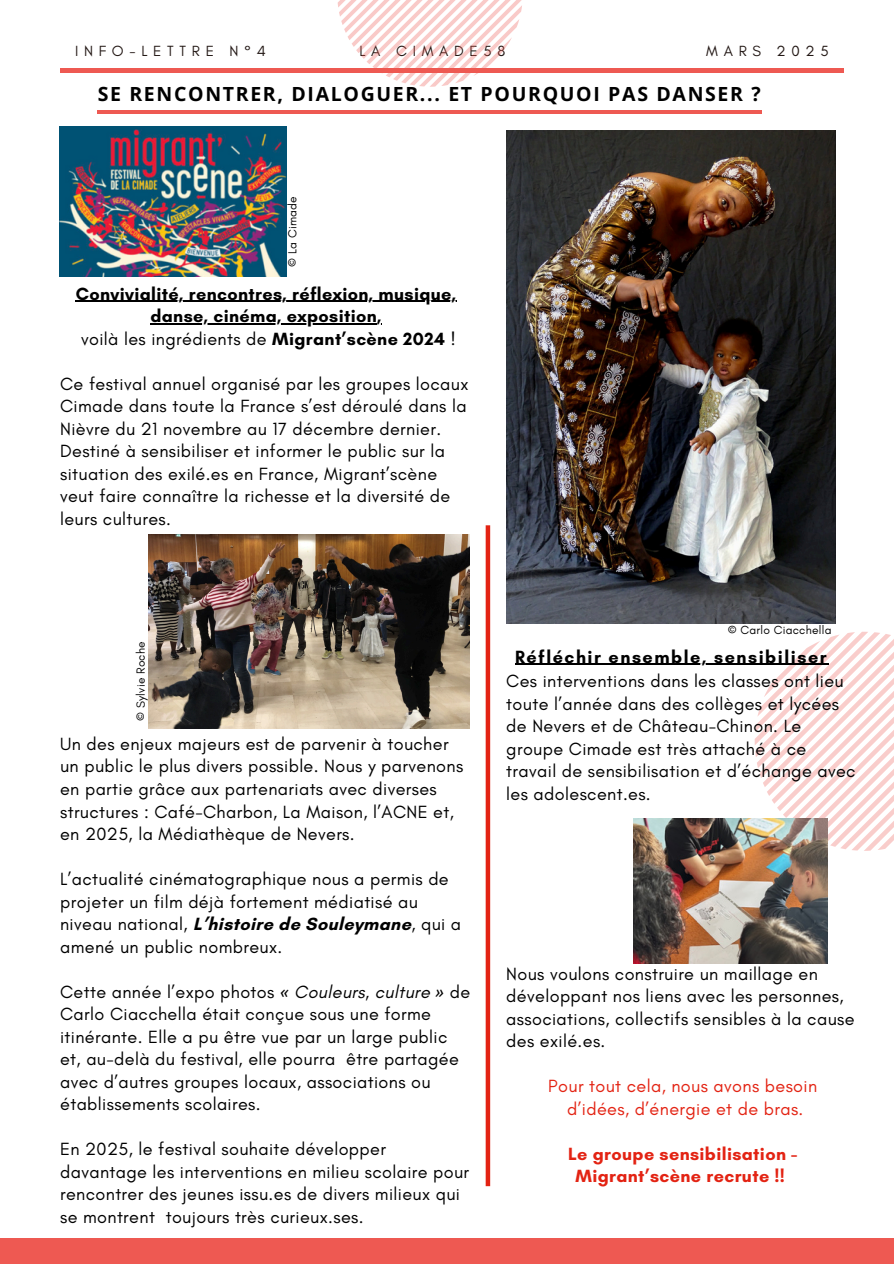
<style>
.page{position:relative;width:894px;height:1264px;background:#fff}
.page>*{position:absolute;margin:0;border:0;box-sizing:border-box;transform-origin:0 0}
.t1{font:700 19.5px "Open Sans";letter-spacing:.085em;color:#000}
.t2{font:18px/22.5px "Glacial Indifference";letter-spacing:.02em;color:#000}
.t3{font:700 18px "Glacial Indifference";letter-spacing:.02em;color:#000}
.t4{font:18px/22.5px "Glacial Indifference";letter-spacing:.02em;color:#e32313;text-align:center}
.t5{font:700 18px/22.5px "Glacial Indifference";letter-spacing:.02em;color:#e32313;text-align:center}
.t6{font:700 18px "Glacial Indifference";letter-spacing:.085em;color:#000}
.t7{font:15px "Glacial Indifference";letter-spacing:.38em;color:#231815}
.t8{font:12px "Glacial Indifference";letter-spacing:.02em;color:#000}
.s1{font-weight:700}
.s2{font-family:"Noto Sans";font-style:italic}
.s3{font-style:italic}
</style>
<div class="page">
<svg style="left:337px;top:0;width:185px;height:87px"></svg>
<div style="left:0;top:1238px;width:893px;height:25px;background:#ee5952"></div>
<svg style="left:754px;top:631px;width:139px;height:219px"></svg>
<div style="left:60px;top:68px;width:783px;height:5px;background:#ee5952"></div>
<img style="left:60px;top:127px;width:226px;height:149px">
<hr style="left:98px;top:110px;width:663px;height:4px;background:#ee5952">
<div style="left:485px;top:525px;width:5px;height:661px;background:#e32313"></div>
<img style="left:148px;top:534px;width:321px;height:194px">
<img style="left:506px;top:130px;width:328px;height:493px">
<img style="left:633px;top:818px;width:194px;height:145px">
<hr style="left:76px;top:301px;width:380px;height:1px;background:#000">
<hr style="left:150px;top:323px;width:227px;height:1px;background:#000">
<hr style="left:515px;top:663px;width:313px;height:2px;background:#000">
<h4 class="t7" style="left:75px;top:42px;width:192px">INFO-LETTRE N°4</h4>
<h4 class="t7" style="left:359px;top:42px;width:147px">LA CIMADE58</h4>
<h4 class="t7" style="left:706px;top:42px;width:124px">MARS 2025</h4>
<h3 class="t1" style="left:98px;top:80px;width:664px">SE RENCONTRER, DIALOGUER... ET POURQUOI PAS DANSER ?</h3>
<h2 class="t8" style="left:285px;top:266px;width:72px;rotate:-90deg">© La Cimade</h2>
<p class="t3" style="left:76px;top:283px;width:382px">Convivialité, rencontres, réflexion, musique,</p>
<h1 class="t3" style="left:150px;top:305px;width:233px">danse, cinéma, exposition,</h1>
<p class="t2" style="left:81px;top:327px;width:376px">voilà les ingrédients de <span class="s1">Migrant’scène 2024</span> !</p>
<p class="t2" style="left:60px;top:372px;width:409px">Ce festival annuel organisé par les groupes locaux<br>Cimade dans toute la France s’est déroulé dans la</p>
<p class="t2" style="left:60px;top:417px;width:391px">Nièvre du 21 novembre au 17 décembre dernier.<br>Destiné à sensibiliser et informer le public sur la situation des exilé.es en France, Migrant’scène veut faire connaître la richesse et la diversité de leurs cultures.</p>
<p class="t8" style="left:133px;top:720px;width:81px;rotate:-90deg">© Sylvie Roche</p>
<p class="t2" style="left:60px;top:732px;width:404px">Un des enjeux majeurs est de parvenir à toucher un public le plus divers possible. Nous y parvenons</p>
<p class="t2" style="left:60px;top:777px;width:395px">en partie grâce aux partenariats avec diverses structures : Café-Charbon, La Maison, l’ACNE et, en 2025, la Médiathèque de Nevers.</p>
<p class="t2" style="left:60px;top:867px;width:390px">L’actualité cinématographique nous a permis de projeter un film déjà fortement médiatisé au</p>
<h3 class="t2" style="left:60px;top:912px;width:402px">niveau national, <span class="s1">L’histoire de Souleymane</span>, qui a amené un public nombreux.</h3>
<h3 class="t2" style="left:60px;top:980px;width:411px">Cette année l’expo photos <span class="s2">«</span> <span class="s3">Couleurs, culture</span> <span class="s2">»</span> de</h3>
<h3 class="t2" style="left:60px;top:1002px;width:400px">Carlo Ciacchella était conçue sous une forme itinérante. Elle a pu être vue par un large public et, au-delà du festival, elle pourra être partagée avec d’autres groupes locaux, associations ou établissements scolaires.</h3>
<h3 class="t2" style="left:60px;top:1137px;width:410px">En 2025, le festival souhaite développer davantage les interventions en milieu scolaire pour</h3>
<h3 class="t2" style="left:60px;top:1182px;width:401px">rencontrer des jeunes issu.es de divers milieux qui se montrent toujours très curieux.ses.</h3>
<p class="t8" style="left:727px;top:622px;width:105px">© Carlo Ciacchella</p>
<p class="t6" style="left:515px;top:645px;width:313px">Réfléchir ensemble, sensibiliser</p>
<h3 class="t2" style="left:506px;top:669px;width:351px">Ces interventions dans les classes ont lieu toute l’année dans des collèges et lycées de Nevers et de Château-Chinon. Le groupe Cimade est très attaché à ce travail de sensibilisation et d’échange avec les adolescent.es.</h3>
<h3 class="t2" style="left:506px;top:962px;width:350px">Nous voulons construire un maillage en développant nos liens avec les personnes, associations, collectifs sensibles à la cause des exilé.es.</h3>
<p class="t4" style="left:548px;top:1074px;width:270px">Pour tout cela, nous avons besoin d’idées, d’énergie et de bras.</p>
<p class="t5" style="left:568px;top:1142px;width:231px">Le groupe sensibilisation -<br>Migrant’scène recrute !!</p>
</div>
